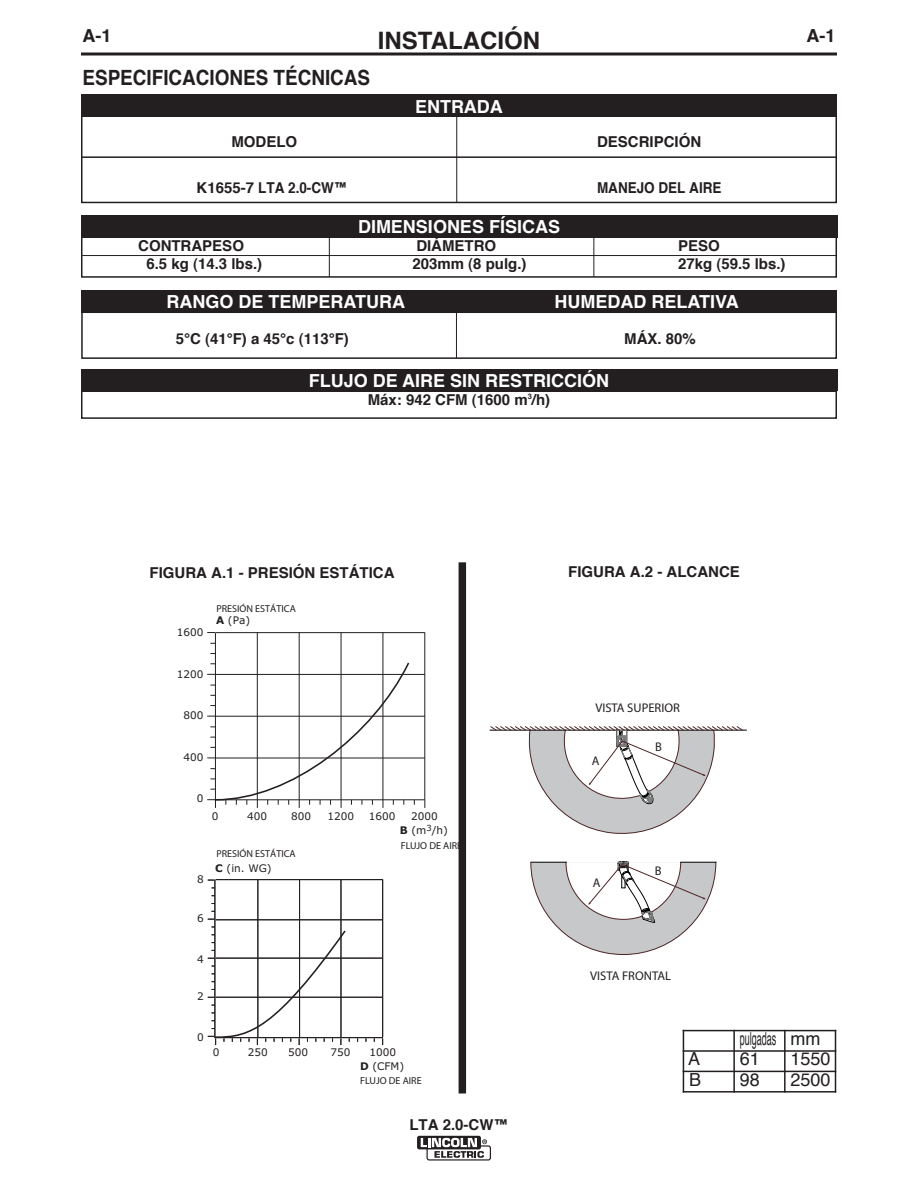
<style>
.page{position:relative;width:918px;height:1188px;background:#fff}
.page>*{position:absolute;margin:0;border:0;box-sizing:border-box;transform-origin:0 0}
.t1{font:700 24px "Helvetica";color:#231f20}
.t2{font:700 21px "Helvetica";color:#231f20;scale:.9 1}
.t3{font:700 18px "Helvetica";color:#fff}
.t4{font:18px "Helvetica";color:#231f20}
.t5{font:18px "Helvetica";color:#231f20;scale:.5 1}
.t6{font:700 18px "Helvetica";color:#231f20}
.t7{font:700 15px "Helvetica";color:#231f20}
.t8{font:700 15px "Helvetica";color:#231f20;scale:.9 1}
.t9{font:12.6px "Myriad";color:#231f20}
.t10{font:10.5px/14px "Verdana";color:#231f20;text-align:center}
.t11{font:10.05px "Myriad";color:#231f20}
.s1{font-weight:700}
</style>
<div class="page">
<svg style="left:417px;top:1136px;width:64px;height:13px"></svg>
<svg style="left:421px;top:1138px;width:70px;height:23px"></svg>
<svg style="left:81px;top:52px;width:756px;height:4px;background:#595657"></svg>
<div style="left:81px;top:99px;width:756px;height:104px;border:2px solid #231f20"></div>
<div style="left:81px;top:95px;width:756px;height:22px;background:#231f20"></div>
<div style="left:81px;top:236px;width:756px;height:42px;border:2px solid #231f20"></div>
<div style="left:81px;top:215px;width:756px;height:23px;background:#231f20"></div>
<hr style="left:82px;top:255px;width:754px;height:1px;background:#231f20">
<hr style="left:329px;top:235px;width:1px;height:42px;background:#231f20">
<hr style="left:593px;top:236px;width:1px;height:41px;background:#231f20">
<hr style="left:456px;top:114px;width:1px;height:88px;background:#231f20">
<hr style="left:81px;top:156px;width:756px;height:2px;background:#231f20">
<div style="left:81px;top:312px;width:756px;height:47px;border:2px solid #231f20"></div>
<div style="left:81px;top:290px;width:756px;height:22px;background:#231f20"></div>
<hr style="left:456px;top:312px;width:1px;height:46px;background:#231f20">
<div style="left:81px;top:391px;width:756px;height:28px;border:2px solid #231f20"></div>
<div style="left:81px;top:369px;width:756px;height:21px;background:#231f20"></div>
<svg style="left:208px;top:879px;width:176px;height:166px"></svg>
<svg style="left:207px;top:632px;width:219px;height:176px"></svg>
<hr style="left:490px;top:730px;width:257px;height:1px;background:#010202">
<svg style="left:491px;top:726px;width:252px;height:108px"></svg>
<svg style="left:531px;top:862px;width:185px;height:93px"></svg>
<div style="left:459px;top:562px;width:7px;height:532px;background:#231f20"></div>
<hr style="left:683px;top:1030px;width:1px;height:63px;background:#231f20">
<hr style="left:733px;top:1030px;width:2px;height:63px;background:#231f20">
<hr style="left:784px;top:1030px;width:2px;height:63px;background:#231f20">
<hr style="left:835px;top:1030px;width:1px;height:63px;background:#231f20">
<hr style="left:683px;top:1030px;width:153px;height:1px;background:#231f20">
<hr style="left:683px;top:1050px;width:153px;height:2px;background:#231f20">
<hr style="left:683px;top:1071px;width:153px;height:1px;background:#231f20">
<hr style="left:683px;top:1091px;width:153px;height:2px;background:#231f20">
<p class="t6" style="left:83px;top:28px;width:30px">A-1</p>
<h2 class="t2" style="left:83px;top:68px;width:321px">ESPECIFICACIONES TÉCNICAS</h2>
<h1 class="t1" style="left:378px;top:31px;width:164px">INSTALACIÓN</h1>
<p class="t3" style="left:415px;top:99px;width:89px">ENTRADA</p>
<p class="t7" style="left:232px;top:135px;width:67px">MODELO</p>
<p class="t7" style="left:597px;top:135px;width:106px">DESCRIPCIÓN</p>
<p class="t7" style="left:197px;top:182px;width:152px">K1655-7 LTA 2.0-CW™</p>
<p class="t8" style="left:597px;top:182px;width:140px">MANEJO DEL AIRE</p>
<p class="t3" style="left:358px;top:220px;width:204px">DIMENSIONES FÍSICAS</p>
<p class="t7" style="left:138px;top:239px;width:107px">CONTRAPESO</p>
<p class="t7" style="left:416px;top:239px;width:81px">DIÁMETRO</p>
<p class="t7" style="left:678px;top:239px;width:43px">PESO</p>
<p class="t7" style="left:146px;top:257px;width:117px">6.5 kg (14.3 lbs.)</p>
<p class="t7" style="left:412px;top:257px;width:116px">203mm (8 pulg.)</p>
<p class="t7" style="left:678px;top:257px;width:109px">27kg (59.5 lbs.)</p>
<p class="t3" style="left:167px;top:294px;width:240px">RANGO DE TEMPERATURA</p>
<p class="t3" style="left:555px;top:294px;width:186px">HUMEDAD RELATIVA</p>
<p class="t7" style="left:176px;top:332px;width:175px">5°C (41°F) a 45°c (113°F)</p>
<p class="t7" style="left:624px;top:332px;width:73px">MÁX. 80%</p>
<p class="t3" style="left:309px;top:373px;width:302px">FLUJO DE AIRE SIN RESTRICCIÓN</p>
<p class="t7" style="left:368px;top:393px;width:184px">Máx: 942 CFM (1600 m<sup>3</sup>/h)</p>
<p class="t6" style="left:807px;top:28px;width:30px">A-1</p>
<p class="t7" style="left:150px;top:567px;width:246px">FIGURA A.1 - PRESIÓN ESTÁTICA</p>
<p class="t7" style="left:568px;top:566px;width:173px">FIGURA A.2 - ALCANCE</p>
<p class="t10" style="left:177px;top:625px;width:28px">1600</p>
<p class="t11" style="left:216px;top:605px;width:81px">PRESIÓN ESTÁTICA</p>
<p class="t10" style="left:216px;top:614px;width:36px"><span class="s1">A</span> (Pa)</p>
<p class="t10" style="left:177px;top:667px;width:28px">1200</p>
<p class="t10" style="left:183px;top:708px;width:22px">800</p>
<p class="t10" style="left:183px;top:750px;width:22px">400</p>
<p class="t10" style="left:197px;top:791px;width:8px">0</p>
<p class="t10" style="left:212px;top:809px;width:8px">0</p>
<p class="t10" style="left:247px;top:809px;width:22px">400</p>
<p class="t10" style="left:291px;top:809px;width:22px">800</p>
<p class="t10" style="left:328px;top:809px;width:28px">1200</p>
<p class="t10" style="left:369px;top:809px;width:28px">1600</p>
<p class="t10" style="left:411px;top:809px;width:28px">2000</p>
<p class="t11" style="left:216px;top:850px;width:81px">PRESIÓN ESTÁTICA</p>
<p class="t10" style="left:400px;top:824px;width:50px"><span class="s1">B</span> (m<sup>3</sup>/h)</p>
<p class="t11" style="left:401px;top:842px;width:63px">FLUJO DE AIRE</p>
<p class="t9" style="left:595px;top:703px;width:86px">VISTA SUPERIOR</p>
<p class="t9" style="left:592px;top:756px;width:9px">A</p>
<p class="t9" style="left:655px;top:743px;width:8px">B</p>
<p class="t10" style="left:197px;top:873px;width:8px">8</p>
<p class="t10" style="left:197px;top:912px;width:8px">6</p>
<p class="t10" style="left:197px;top:952px;width:8px">4</p>
<p class="t10" style="left:197px;top:989px;width:8px">2</p>
<p class="t10" style="left:197px;top:1030px;width:8px">0</p>
<p class="t10" style="left:215px;top:862px;width:58px"><span class="s1">C</span> (in. WG)</p>
<p class="t10" style="left:213px;top:1045px;width:8px">0</p>
<p class="t10" style="left:248px;top:1045px;width:22px">250</p>
<p class="t10" style="left:288px;top:1045px;width:22px">500</p>
<p class="t10" style="left:330px;top:1045px;width:22px">750</p>
<p class="t10" style="left:360px;top:1045px;width:46px">1000<br><span class="s1">D</span> (CFM)</p>
<p class="t11" style="left:360px;top:1077px;width:63px">FLUJO DE AIRE</p>
<p class="t7" style="left:409px;top:1118px;width:101px">LTA 2.0-CW™</p>
<p class="t9" style="left:593px;top:878px;width:9px">A</p>
<p class="t9" style="left:655px;top:866px;width:8px">B</p>
<p class="t9" style="left:590px;top:971px;width:82px">VISTA FRONTAL</p>
<p class="t5" style="left:740px;top:1031px;width:163px">pulgadas mm</p>
<p class="t4" style="left:688px;top:1051px;width:14px">A</p>
<p class="t4" style="left:740px;top:1051px;width:22px">61</p>
<p class="t4" style="left:791px;top:1051px;width:42px">1550</p>
<p class="t4" style="left:689px;top:1072px;width:14px">B</p>
<p class="t4" style="left:740px;top:1072px;width:22px">98</p>
<p class="t4" style="left:791px;top:1072px;width:42px">2500</p>
</div>
